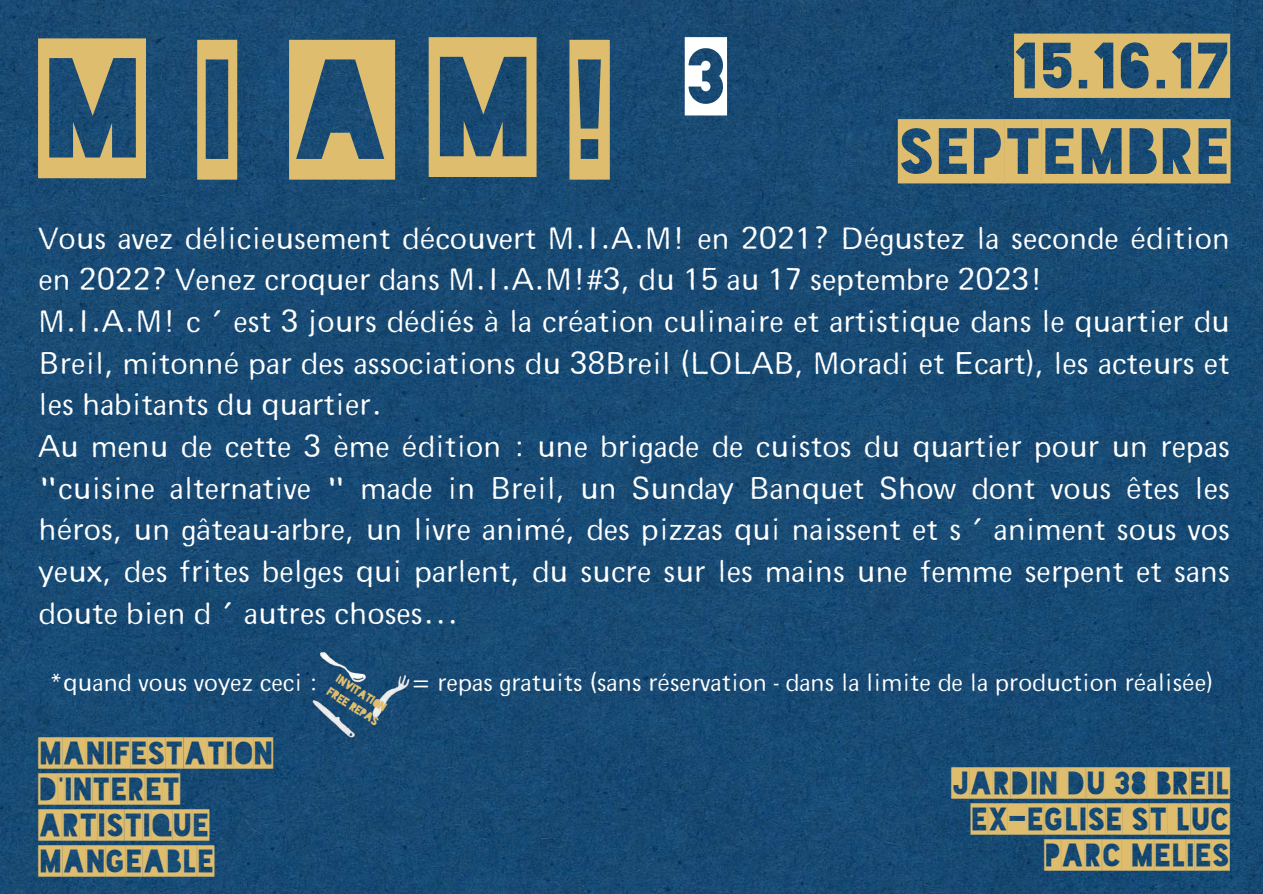
<style>
.page{position:relative;width:1263px;height:894px;background:#fff}
.page>*{position:absolute;margin:0;border:0;box-sizing:border-box;transform-origin:0 0}
.t1{font:133.65px "Blackout 2 AM";color:#debd6e}
.t2{font:74.85px "Blackout 2 AM";color:#fff}
.t3{font:61.5px "Blackout 2 AM";color:#debd6e}
.t4{font:300 30px/41.5px "Fluxisch Else";color:#fff}
.t5{font:30px/36px "Blackout 2 AM";color:#debd6e}
.t6{font:300 24px "Fluxisch Else";color:#fff}
.t7{font:11.55px/15.9px "Blackout Midnight";color:#debd6e}
.s1{font-size:133.5px}
</style>
<div class="page">
<img style="left:0;top:0;width:1263px;height:893px">
<img style="left:261px;top:585px;width:221px;height:227px">
<h1 class="t1" style="left:39px;top:40px;width:571px"><span class="s1">M</span>IA<span class="s1">M</span>!</h1>
<h2 class="t2" style="left:685px;top:37px;width:43px">3</h2>
<h3 class="t3" style="left:1015px;top:34px;width:217px">15.16.17</h3>
<h3 class="t3" style="left:898px;top:119px;width:333px">SEPTEMBRE</h3>
<p class="t4" style="left:39px;top:219px;width:1193px">Vous avez délicieusement découvert M.I.A.M! en 2021? Dégustez la seconde édition en 2022? Venez croquer dans M.I.A.M!#3, du 15 au 17 septembre 2023!<br>M.I.A.M! c'est 3 jours dédiés à la création culinaire et artistique dans le quartier du Breil, mitonné par des associations du 38Breil (LOLAB, Moradi et Ecart), les acteurs et les habitants du quartier.<br>Au menu de cette 3 ème édition : une brigade de cuistos du quartier pour un repas "cuisine alternative " made in Breil, un Sunday Banquet Show dont vous êtes les héros, un gâteau-arbre, un livre animé, des pizzas qui naissent et s'animent sous vos yeux, des frites belges qui parlent, du sucre sur les mains une femme serpent et sans doute bien d'autres choses...</p>
<p class="t6" style="left:49px;top:672px;width:271px">*quand vous voyez ceci :</p>
<p class="t6" style="left:411px;top:672px;width:803px">= repas gratuits (sans réservation - dans la limite de la production réalisée)</p>
<p class="t7" style="left:341px;top:670px;width:60px;rotate:33deg">invitation free REPAS</p>
<p class="t5" style="left:39px;top:735px;width:236px">MANIFESTATION<br>D'INTERET<br>ARTISTIQUE<br>MANGEABLE</p>
<p class="t5" style="left:951px;top:764px;width:280px;text-align:right">JARDIN DU 38 BREIL<br>EX-EGLISE ST LUC<br>PARC MELIES</p>
</div>
